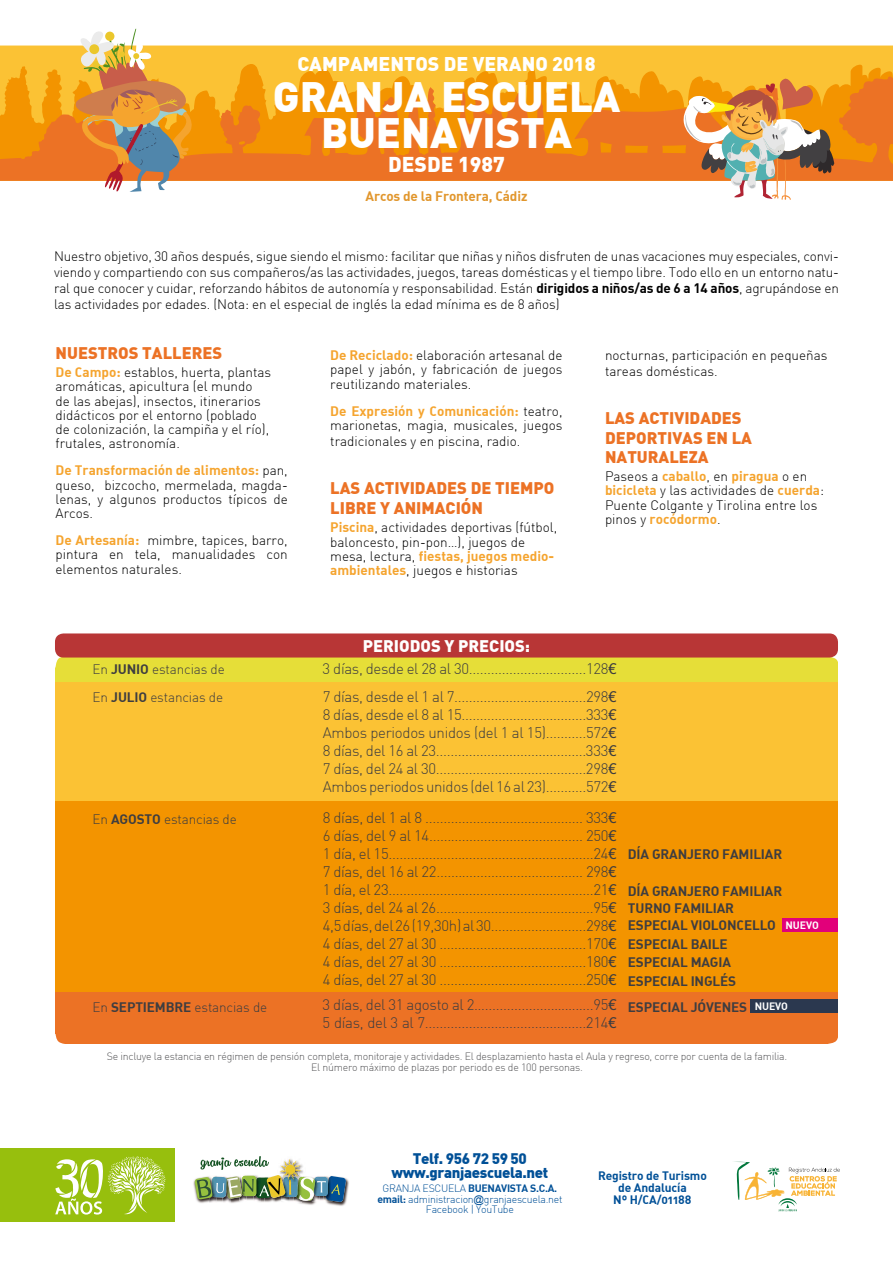
<style>
.page{position:relative;width:893px;height:1263px;background:#fff}
.page>*{position:absolute;margin:0;border:0;box-sizing:border-box;transform-origin:0 0}
.t1{font:900 41.55px/35.2px "DIN";color:#fff;text-align:center}
.t2{font:900 21px "DIN";color:#fff}
.t3{font:900 19.5px "DIN";color:#fff}
.t4{font:900 16.5px/19.8px "DIN";color:#ec7225}
.t5{font:900 16.5px "DIN";color:#fff}
.t6{font:300 15px/18px "DIN";letter-spacing:-.02em;color:#3e3d40;text-align:justify}
.t7{font:900 15px/13.5px "DIN";letter-spacing:-.025em;color:#005097;text-align:center}
.t8{font:300 13.5px/14.2px "DIN";color:#000}
.t9{font:13.5px "DIN Bold Alternate";color:#f5a42e}
.t10{font:13.5px/16.6px "DIN Bold Alternate";letter-spacing:-.01em;color:#3e3d40}
.t11{font:300 13.5px/28.5px "DIN";letter-spacing:-.01em;color:#3e3d40}
.t12{font:13.5px "DIN Bold Alternate";letter-spacing:-.01em;color:#e1962c}
.t13{font:12px/12px "DIN Bold Alternate";letter-spacing:-.01em;color:#005097;text-align:center}
.t14{font:300 10.5px/10.5px "DIN";letter-spacing:-.02em;color:#58585a;text-align:center}
.t15{font:300 10.5px/10.5px "DIN";letter-spacing:-.025em;color:#005097;text-align:center}
.t16{font:10.5px "DIN Bold Alternate";letter-spacing:-.01em;color:#fff}
.s1{font-weight:700}
.s2{font-family:"DIN Bold Alternate";font-weight:400;color:#f5a42e}
.s3{font-family:"DIN";font-weight:300;color:#000}
.s4{font-family:"Alte Haas Grotesk";font-weight:400}
.s5{font-family:"Arial";font-weight:400}
</style>
<div class="page">
<div style="left:0;top:46px;width:893px;height:17px;background:#fbc234"></div>
<svg style="left:0;top:63px;width:893px;height:12px;background:#fabe30"></svg>
<svg style="left:0;top:75px;width:893px;height:106px;background:#f08818"></svg>
<div style="left:55px;top:801px;width:783px;height:191px;background:#f39400"></div>
<div style="left:56px;top:992px;width:782px;height:51px;background:#ec7225"></div>
<div style="left:56px;top:656px;width:782px;height:33px;background:#e6de38"></div>
<div style="left:56px;top:682px;width:782px;height:119px;background:#fbc234"></div>
<svg style="left:736px;top:1162px;width:104px;height:49px"></svg>
<svg style="left:55px;top:654px;width:11px;height:13px"></svg>
<svg style="left:827px;top:654px;width:11px;height:8px"></svg>
<div style="left:55px;top:633px;width:783px;height:24px;background:#b83636;border-radius:9px"></div>
<svg style="left:828px;top:1037px;width:10px;height:7px"></svg>
<svg style="left:55px;top:1034px;width:12px;height:10px"></svg>
<div style="left:782px;top:918px;width:56px;height:14px;background:#e2007a"></div>
<div style="left:750px;top:999px;width:88px;height:14px;background:#2b384f"></div>
<svg style="left:74px;top:28px;width:123px;height:164px"></svg>
<svg style="left:682px;top:77px;width:152px;height:123px"></svg>
<img style="left:326px;top:1178px;width:23px;height:28px">
<img style="left:298px;top:1202px;width:18px;height:3px">
<img style="left:193px;top:1181px;width:15px;height:22px">
<img style="left:194px;top:1156px;width:152px;height:46px">
<div style="left:0;top:1149px;width:174px;height:73px;background:#97bf0d"></div>
<svg style="left:55px;top:1156px;width:111px;height:59px"></svg>
<h3 class="t3" style="left:297px;top:51px;width:300px">CAMPAMENTOS DE VERANO 2018</h3>
<h1 class="t1" style="left:273px;top:78px;width:349px">GRANJA ESCUELA<br>BUENAVISTA</h1>
<h2 class="t2" style="left:388px;top:150px;width:118px">DESDE 1987</h2>
<p class="t12" style="left:366px;top:188px;width:163px">Arcos de la Frontera, Cádiz</p>
<p class="t8" style="left:54px;top:248px;width:786px;line-height:16.2px;text-align:justify">Nuestro objetivo, 30 años después, sigue siendo el mismo: facilitar que niñas y niños disfruten de unas vacaciones muy especiales, convi&shy;viendo y compartiendo con sus compañeros/as las actividades, juegos, tareas domésticas y el tiempo libre. Todo ello en un entorno natu&shy;ral que conocer y cuidar, reforzando hábitos de autonomía y responsabilidad. Están <span class="s1">dirigidos a niños/as de 6 a 14 años</span>, agrupándose en las actividades por edades. (Nota: en el especial de inglés la edad mínima es de 8 años)</p>
<p class="t4" style="left:56px;top:342px;width:168px">NUESTROS TALLERES</p>
<p class="t8" style="left:56px;top:365px;width:217px"><span class="s2">De Campo:</span> establos, huerta, plantas aromáticas, apicultura (el mundo<br>de las abejas), insectos, itinerarios didácticos por el entorno (poblado de colonización, la campiña y el río), frutales, astronomía.</p>
<p class="t9" style="left:56px;top:462px;width:234px">De Transformación de alimentos: <span class="s3">pan,</span></p>
<p class="t8" style="left:56px;top:477px;width:234px;text-align:justify">queso, bizcocho, mermelada, magda&shy;lenas, y algunos productos típicos de Arcos.</p>
<p class="t8" style="left:56px;top:533px;width:234px;text-align:justify"><span class="s2">De Artesanía:</span> mimbre, tapices, barro, pintura en tela, manualidades con elementos naturales.</p>
<p class="t8" style="left:605px;top:346px;width:224px;line-height:16.2px">nocturnas, participación en pequeñas tareas domésticas.</p>
<p class="t4" style="left:605px;top:407px;width:149px">LAS ACTIVIDADES<br>DEPORTIVAS EN LA<br>NATURALEZA</p>
<p class="t9" style="left:605px;top:467px;width:204px"><span class="s3">Paseos a</span> caballo<span class="s3">, en</span> piragua <span class="s3">o en</span></p>
<p class="t8" style="left:605px;top:483px;width:221px"><span class="s2">bicicleta</span> y las actividades de <span class="s2">cuerda</span>:<br>Puente Colgante y Tirolina entre los</p>
<p class="t9" style="left:605px;top:510px;width:117px"><span class="s3">pinos y</span> rocódormo<span class="s3">.</span></p>
<p class="t8" style="left:330px;top:348px;width:234px;text-align:justify"><span class="s2">De Reciclado:</span> elaboración artesanal de papel y jabón, y fabricación de juegos reutilizando materiales.</p>
<p class="t9" style="left:330px;top:402px;width:234px">De Expresión y Comunicación: <span class="s3">teatro,</span></p>
<p class="t8" style="left:330px;top:417px;width:234px;line-height:16.2px">marionetas, magia, musicales, juegos tradicionales y en piscina, radio.</p>
<p class="t4" style="left:330px;top:477px;width:226px">LAS ACTIVIDADES DE TIEMPO<br>LIBRE Y ANIMACIÓN</p>
<p class="t8" style="left:330px;top:520px;width:228px"><span class="s2">Piscina</span>, actividades deportivas (fútbol, baloncesto, pin-pon…), juegos de</p>
<p class="t9" style="left:330px;top:547px;width:225px"><span class="s3">mesa, lectura,</span> fiestas, juegos medio-</p>
<p class="t8" style="left:330px;top:563px;width:189px"><span class="s2">ambientales</span>, juegos e historias</p>
<p class="t11" style="left:92px;top:655px;width:134px">En <span class="s1">JUNIO</span> estancias de<br>En <span class="s1">JULIO</span> estancias de</p>
<p class="t11" style="left:92px;top:805px;width:146px">En <span class="s1">AGOSTO</span> estancias de</p>
<p class="t11" style="left:92px;top:992px;width:176px">En <span class="s1">SEPTIEMBRE</span> estancias de</p>
<p class="t5" style="left:363px;top:635px;width:169px">PERIODOS Y PRECIOS:</p>
<p class="t6" style="left:323px;top:659px;width:295px">3 días, desde el 28 al 30................................128<span class="s4">€</span></p>
<p class="t6" style="left:323px;top:687px;width:295px">7 días, desde el 1 al 7....................................298<span class="s4">€ </span>8 días, desde el 8 al 15..................................333<span class="s4">€ </span>Ambos periodos unidos (del 1 al 15)...........572<span class="s4">€ </span>8 días, del 16 al 23.........................................333<span class="s4">€ </span>7 días, del 24 al 30.........................................298<span class="s4">€ </span>Ambos periodos unidos (del 16 al 23)...........572<span class="s4">€</span></p>
<p class="t6" style="left:323px;top:808px;width:295px">8 días, del 1 al 8 ........................................... 333<span class="s4">€ </span>6 días, del 9 al 14.......................................... 250<span class="s4">€ </span>1 día, el 15........................................................24<span class="s4">€ </span>7 días, del 16 al 22........................................ 298<span class="s4">€ </span>1 día, el 23........................................................21<span class="s4">€ </span>3 días, del 24 al 26...........................................95<span class="s4">€ </span>4,5 días, del 26 (19,30h) al 30..........................298<span class="s4">€ </span>4 días, del 27 al 30 ........................................170<span class="s4">€ </span>4 días, del 27 al 30 ........................................180<span class="s4">€ </span>4 días, del 27 al 30 ........................................250<span class="s4">€</span></p>
<p class="t6" style="left:323px;top:996px;width:295px">3 días, del 31 agosto al 2…..................….……..95<span class="s4">€<br></span>5 días, del 3 al 7............................................214<span class="s4">€</span></p>
<p class="t10" style="left:628px;top:845px;width:156px">DÍA GRANJERO FAMILIAR</p>
<p class="t10" style="left:628px;top:882px;width:156px">DÍA GRANJERO FAMILIAR<br>TURNO FAMILIAR</p>
<p class="t10" style="left:628px;top:935px;width:101px">ESPECIAL BAILE</p>
<p class="t10" style="left:628px;top:916px;width:150px">ESPECIAL VIOLONCELLO</p>
<p class="t10" style="left:628px;top:953px;width:110px;line-height:18.6px">ESPECIAL MAGIA<br>ESPECIAL INGLÉS</p>
<p class="t10" style="left:628px;top:999px;width:121px">ESPECIAL JÓVENES</p>
<p class="t16" style="left:786px;top:918px;width:35px">NUEVO</p>
<p class="t16" style="left:755px;top:999px;width:35px">NUEVO</p>
<p class="t14" style="left:107px;top:1051px;width:682px">Se incluye la estancia en régimen de pensión completa, monitoraje y actividades. El desplazamiento hasta el Aula y regreso, corre por cuenta de la familia.<br>El número máximo de plazas por periodo es de 100 personas.</p>
<p class="t7" style="left:391px;top:1151px;width:158px">Telf. 956 72 59 50 www.granjaescuela.net</p>
<p class="t15" style="left:377px;top:1183px;width:187px">GRANJA ESCUELA <span class="s1">BUENAVISTA S.C.A. email:</span> administracion<span class="s5">@</span>granjaescuela.net<br>Facebook | YouTube</p>
<p class="t13" style="left:598px;top:1169px;width:110px">Registro de Turismo de Andalucía<br>Nº H/CA/01188</p>
</div>
